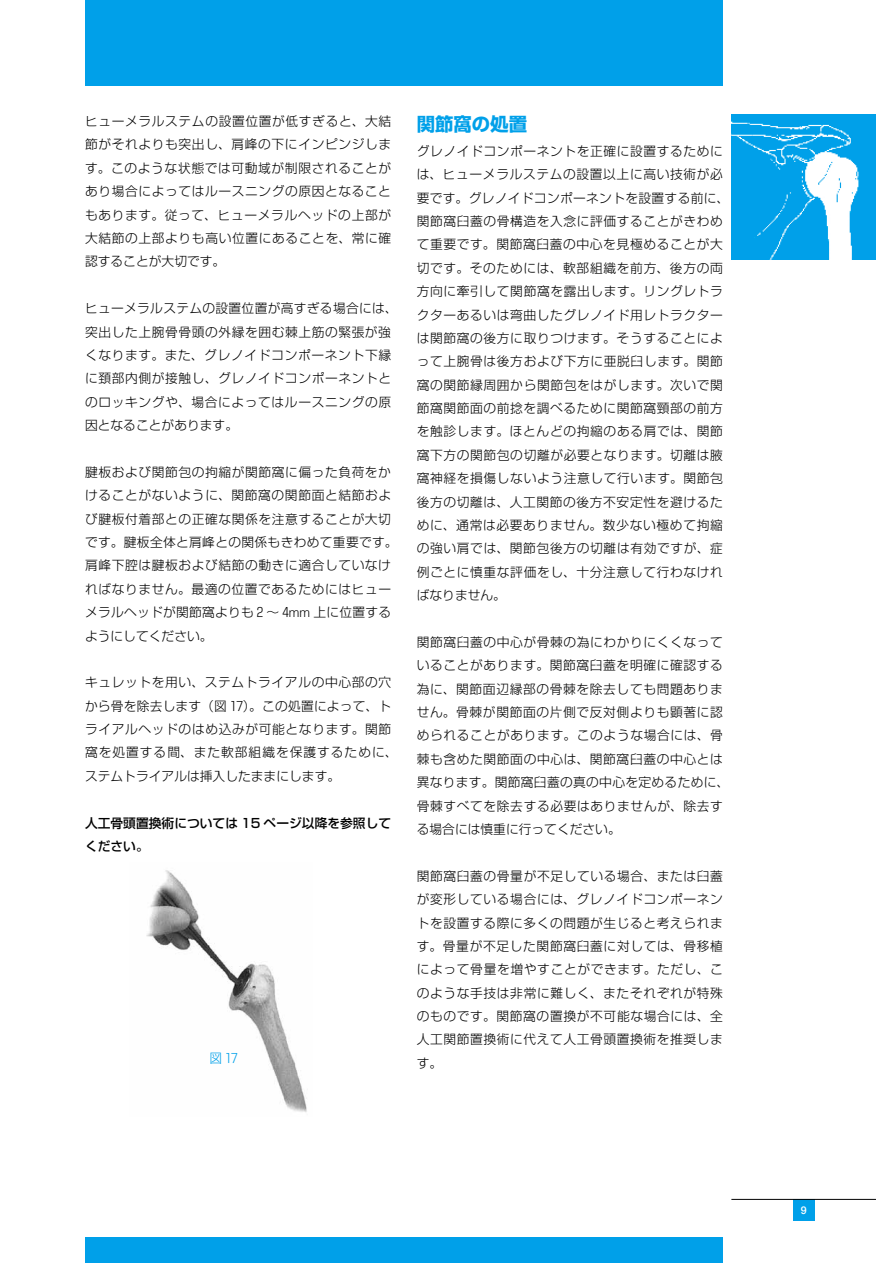
<style>
.page{position:relative;width:893px;height:1263px;background:#fff}
.page>*{position:absolute;margin:0;border:0;box-sizing:border-box;transform-origin:0 0}
.t1{font:700 18.45px "Shin Go Pro";color:#00a0e9}
.t2{font:300 12.75px/23.4px "Shin Go Pro";letter-spacing:.05em;color:#000}
.t3{font:500 12.75px/23.4px "Shin Go Pro";color:#000}
.t4{font:12.75px "Shingo L No";color:#00a0e9}
.t5{font:500 10.65px "Helvetica Neue";color:#fff}
.s1{font-family:"Shingo L No";font-weight:400}
.s2{font-family:"Helvetica"}
.s3{font-family:"Shin Go Pro";font-weight:300}
</style>
<div class="page">
<img style="left:731px;top:115px;width:145px;height:144px">
<div style="left:793px;top:1200px;width:21px;height:21px;background:#00a0e9"></div>
<hr style="left:731px;top:1199px;width:145px;height:1px;background:#000">
<div style="left:85px;top:0;width:638px;height:85px;background:#00a0e9"></div>
<div style="left:85px;top:1237px;width:638px;height:26px;background:#00a0e9"></div>
<img style="left:146px;top:870px;width:161px;height:242px">
<p class="t2" style="left:85px;top:108px;width:308px;text-align:justify">ヒューメラルステムの設置位置が低すぎると、大結節がそれよりも突出し、肩峰の下にインピンジします。このような状態では可動域が制限されることがあり場合によってはルースニングの原因となることもあります。従って、ヒューメラルヘッドの上部が大結節の上部よりも高い位置にあることを、常に確認することが大切です。</p>
<p class="t2" style="left:85px;top:295px;width:314px">ヒューメラルステムの設置位置が高すぎる場合には、突出した上腕骨骨頭の外縁を囲む棘上筋の緊張が強くなります。また、グレノイドコンポーネント下縁に頚部内側が接触し、グレノイドコンポーネントとのロッキングや、場合によってはルースニングの原因となることがあります。</p>
<p class="t2" style="left:85px;top:459px;width:314px">腱板および関節包の拘縮が関節窩に偏った負荷をかけることがないように、関節窩の関節面と結節および腱板付着部との正確な関係を注意することが大切です。腱板全体と肩峰との関係もきわめて重要です。肩峰下腔は腱板および結節の動きに適合していなければなりません。最適の位置であるためにはヒューメラルヘッドが関節窩よりも <span class="s1">2</span> ～ <span class="s1">4</span><span class="s2">mm</span> 上に位置するようにしてください。</p>
<p class="t2" style="left:85px;top:669px;width:314px">キュレットを用い、ステムトライアルの中心部の穴から骨を除去します（図 <span class="s1">17</span>）。この処置によって、トライアルヘッドのはめ込みが可能となります。関節窩を処置する間、また軟部組織を保護するために、ステムトライアルは挿入したままにします。</p>
<p class="t3" style="left:85px;top:809px;width:308px">人工骨頭置換術については 15 ページ以降を参照してください。</p>
<p class="t4" style="left:209px;top:1052px;width:30px"><span class="s3">図</span> 17</p>
<h1 class="t1" style="left:417px;top:109px;width:112px">関節窩の処置</h1>
<p class="t2" style="left:417px;top:138px;width:314px">グレノイドコンポーネントを正確に設置するためには、ヒューメラルステムの設置以上に高い技術が必要です。グレノイドコンポーネントを設置する前に、関節窩臼蓋の骨構造を入念に評価することがきわめて重要です。関節窩臼蓋の中心を見極めることが大切です。そのためには、軟部組織を前方、後方の両方向に牽引して関節窩を露出します。リングレトラクターあるいは弯曲したグレノイド用レトラクターは関節窩の後方に取りつけます。そうすることによって上腕骨は後方および下方に亜脱臼します。関節窩の関節縁周囲から関節包をはがします。次いで関節窩関節面の前捻を調べるために関節窩頸部の前方を触診します。ほとんどの拘縮のある肩では、関節窩下方の関節包の切離が必要となります。切離は腋窩神経を損傷しないよう注意して行います。関節包後方の切離は、人工関節の後方不安定性を避けるために、通常は必要ありません。数少ない極めて拘縮の強い肩では、関節包後方の切離は有効ですが、症例ごとに慎重な評価をし、十分注意して行わなければなりません。</p>
<p class="t2" style="left:417px;top:629px;width:314px">関節窩臼蓋の中心が骨棘の為にわかりにくくなっていることがあります。関節窩臼蓋を明確に確認する為に、関節面辺縁部の骨棘を除去しても問題ありません。骨棘が関節面の片側で反対側よりも顕著に認められることがあります。このような場合には、骨棘も含めた関節面の中心は、関節窩臼蓋の中心とは異なります。関節窩臼蓋の真の中心を定めるために、骨棘すべてを除去する必要はありませんが、除去する場合には慎重に行ってください。</p>
<p class="t2" style="left:417px;top:863px;width:308px;text-align:justify">関節窩臼蓋の骨量が不足している場合、または臼蓋が変形している場合には、グレノイドコンポーネントを設置する際に多くの問題が生じると考えられます。骨量が不足した関節窩臼蓋に対しては、骨移植によって骨量を増やすことができます。ただし、このような手技は非常に難しく、またそれぞれが特殊のものです。関節窩の置換が不可能な場合には、全人工関節置換術に代えて人工骨頭置換術を推奨します。</p>
<p class="t5" style="left:801px;top:1202px;width:7px">9</p>
</div>
